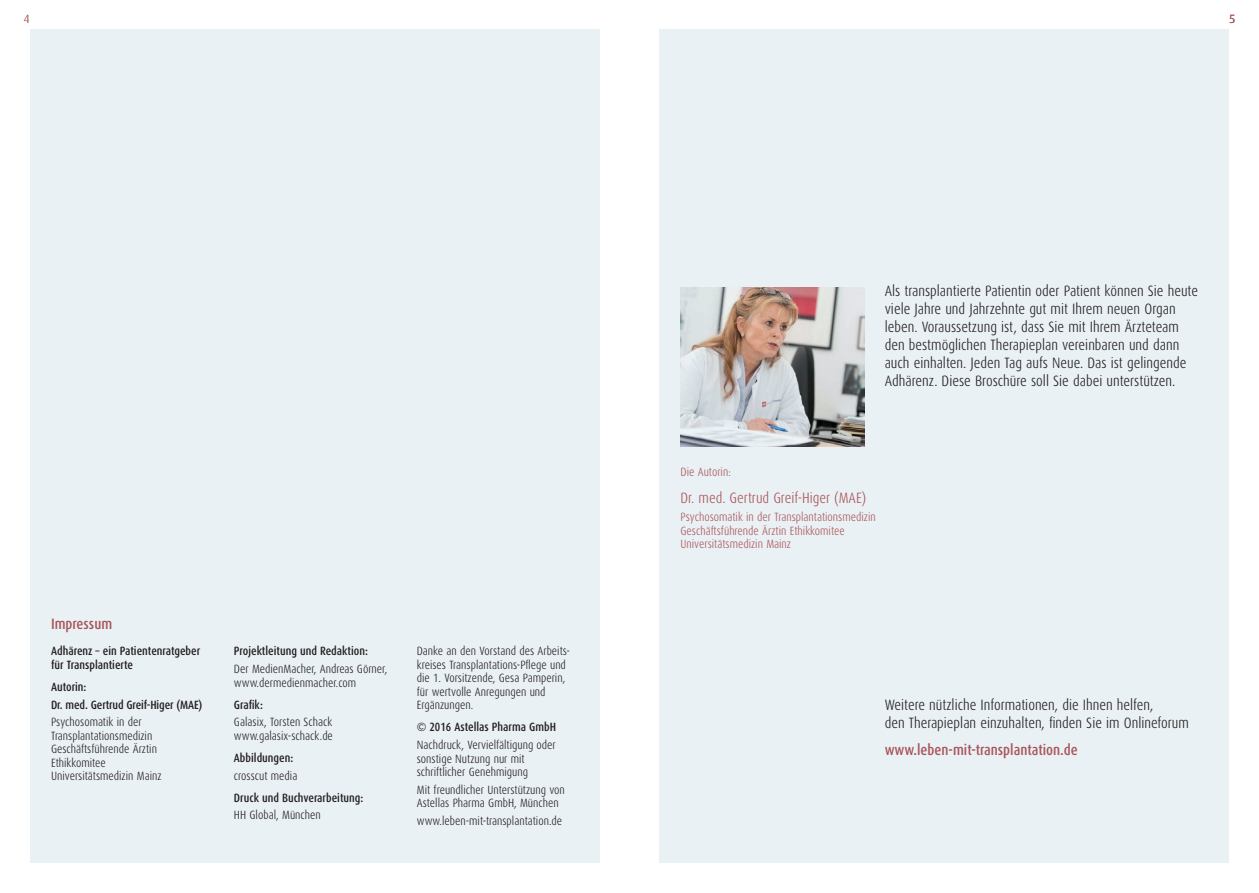
<style>
.page{position:relative;width:1259px;height:893px;background:#fff}
.page>*{position:absolute;margin:0;border:0;box-sizing:border-box;transform-origin:0 0}
.t1{font:300 15px/18px "Dax Condensed";color:#231f20}
.t2{font:500 15px "Dax Condensed";color:#a9555a}
.t3{font:300 15px "Dax Condensed";color:#a9555a}
.t4{font:300 12px/13.5px "Dax Condensed";color:#231f20}
.t5{font:500 12px/13.5px "Dax Condensed";color:#231f20}
.t6{font:300 12px/13.5px "Dax Condensed";color:#a9555a}
.t7{font:12px "Dax";color:#a9555a}
</style>
<div class="page">
<div style="left:659px;top:30px;width:570px;height:833px;background:#eaf1f5"></div>
<img style="left:680px;top:287px;width:184px;height:160px">
<div style="left:30px;top:30px;width:570px;height:833px;background:#eaf1f5"></div>
<p class="t7" style="left:23px;top:13px;width:8px">4</p>
<p class="t2" style="left:51px;top:616px;width:63px">Impressum</p>
<p class="t5" style="left:51px;top:645px;width:151px">Adhärenz – ein Patientenratgeber für Transplantierte</p>
<p class="t5" style="left:51px;top:678px;width:153px;line-height:17.7px">Autorin:<br>Dr. med. Gertrud Greif-Higer (MAE)</p>
<p class="t4" style="left:51px;top:716px;width:112px">Psychosomatik in der<br>Transplantationsmedizin<br>Geschäftsführende Ärztin<br>Ethikkomitee<br>Universitätsmedizin Mainz</p>
<p class="t5" style="left:234px;top:645px;width:135px">Projektleitung und Redaktion:</p>
<p class="t4" style="left:234px;top:662px;width:155px">Der MedienMacher, Andreas Görner, www.dermedienmacher.com</p>
<p class="t5" style="left:234px;top:698px;width:31px">Grafik:</p>
<p class="t4" style="left:234px;top:716px;width:101px">Galasix, Torsten Schack www.galasix-schack.de</p>
<p class="t5" style="left:234px;top:751px;width:61px">Abbildungen:</p>
<p class="t4" style="left:234px;top:769px;width:65px">crosscut media</p>
<p class="t5" style="left:234px;top:791px;width:131px">Druck und Buchverarbeitung:</p>
<p class="t4" style="left:234px;top:809px;width:88px">HH Global, München</p>
<p class="t4" style="left:417px;top:645px;width:155px">Danke an den Vorstand des Arbeits&shy;kreises Transplantations-Pflege und die 1. Vorsitzende, Gesa Pamperin, für wertvolle Anregungen und<br>Ergänzungen.</p>
<p class="t5" style="left:417px;top:721px;width:141px">© 2016 Astellas Pharma GmbH</p>
<p class="t4" style="left:417px;top:738px;width:141px">Nachdruck, Vervielfältigung oder sonstige Nutzung nur mit schriftlicher Genehmigung</p>
<p class="t4" style="left:417px;top:783px;width:150px">Mit freundlicher Unterstützung von<br>Astellas Pharma GmbH, München</p>
<p class="t4" style="left:417px;top:814px;width:147px">www.leben-mit-transplantation.de</p>
<p class="t7" style="left:1229px;top:13px;width:8px">5</p>
<p class="t1" style="left:884px;top:282px;width:315px">Als transplantierte Patientin oder Patient können Sie heute viele Jahre und Jahrzehnte gut mit Ihrem neuen Organ leben. Voraussetzung ist, dass Sie mit Ihrem Ärzteteam den bestmöglichen Therapieplan vereinbaren und dann auch einhalten. Jeden Tag aufs Neue. Das ist gelingende Adhärenz. Diese Broschüre soll Sie dabei unterstützen.</p>
<p class="t6" style="left:680px;top:465px;width:52px">Die Autorin:</p>
<p class="t3" style="left:680px;top:490px;width:187px">Dr. med. Gertrud Greif-Higer (MAE)</p>
<p class="t6" style="left:680px;top:510px;width:197px">Psychosomatik in der Transplantationsmedizin<br>Geschäftsführende Ärztin Ethikkomitee<br>Universitätsmedizin Mainz</p>
<p class="t1" style="left:884px;top:696px;width:306px">Weitere nützliche Informationen, die Ihnen helfen,<br>den Therapieplan einzuhalten, finden Sie im Onlineforum</p>
<p class="t2" style="left:884px;top:742px;width:195px">www.leben-mit-transplantation.de</p>
</div>
